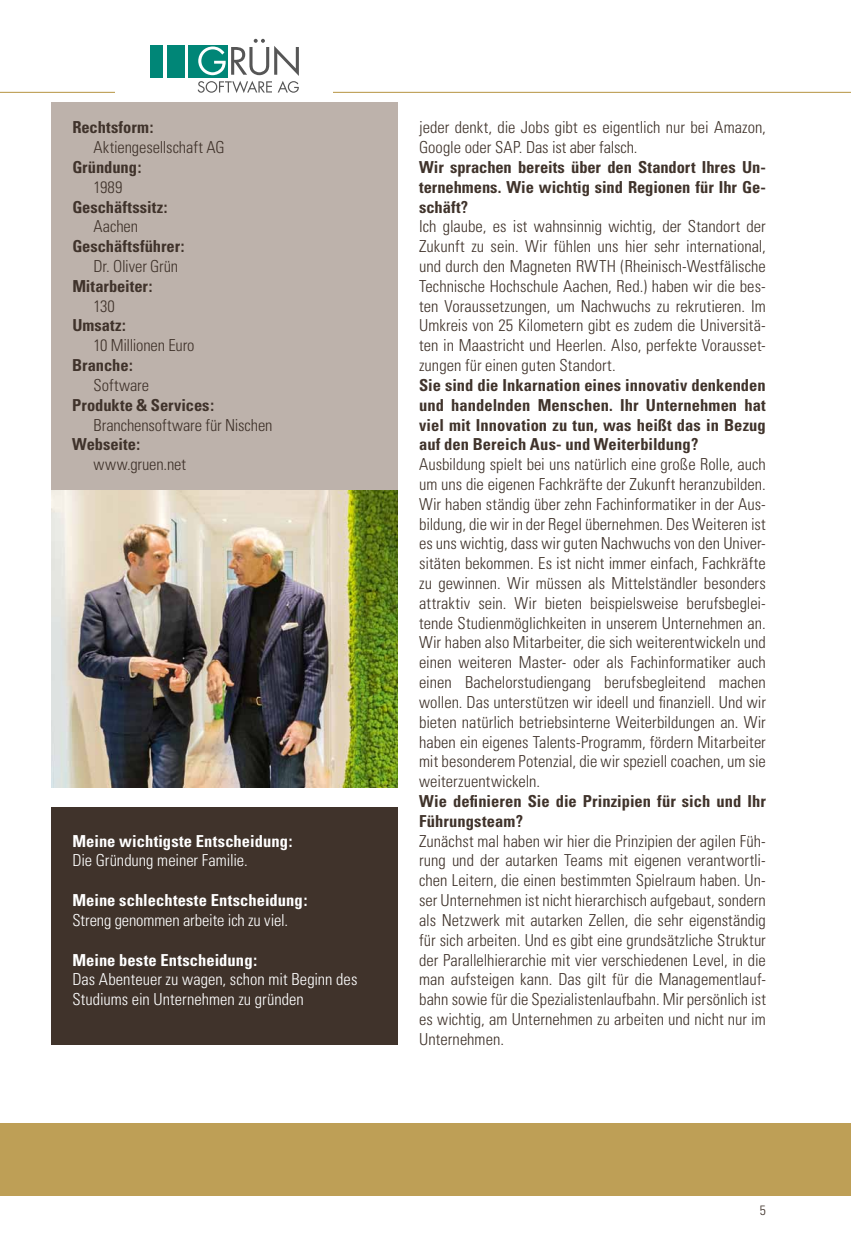
<style>
.page{position:relative;width:851px;height:1234px;background:#fff}
.page>*{position:absolute;margin:0;border:0;box-sizing:border-box;transform-origin:0 0}
.t1{font:300 condensed 16.5px/19.8px "Univers";color:#40332b;text-align:justify}
.t2{font:700 condensed 16.5px/19.8px "Univers";color:#40332b;text-align:justify}
.t3{font:300 condensed 16.5px/19.8px "Univers";color:#fff}
.t4{font:700 condensed 16.5px "Univers";letter-spacing:.005em;color:#fff}
.t5{font:300 condensed 13.5px "Univers";color:#40332b}
</style>
<div class="page">
<img style="left:51px;top:490px;width:347px;height:297px">
<div style="left:0;top:1123px;width:850px;height:72px;background:#be9f56"></div>
<hr style="left:0;top:92px;width:850px;height:1px;background:#be9f56">
<div style="left:51px;top:102px;width:347px;height:388px;background:#bdb2ab"></div>
<div style="left:115px;top:2px;width:217px;height:97px;background:#fff"></div>
<div style="left:188px;top:45px;width:40px;height:32px;background:#008677"></div>
<div style="left:166px;top:45px;width:18px;height:32px;background:#008677"></div>
<div style="left:151px;top:45px;width:12px;height:32px;background:#008677"></div>
<svg style="left:198px;top:39px;width:101px;height:54px"></svg>
<div style="left:51px;top:806px;width:347px;height:238px;background:#40332b"></div>
<p class="t2" style="left:72px;top:119px;width:83px">Rechtsform:</p>
<p class="t1" style="left:94px;top:139px;width:132px">Aktiengesellschaft AG</p>
<p class="t2" style="left:72px;top:159px;width:71px">Gründung:</p>
<p class="t1" style="left:94px;top:178px;width:30px">1989</p>
<p class="t2" style="left:72px;top:198px;width:97px">Geschäftssitz:</p>
<p class="t1" style="left:94px;top:218px;width:46px">Aachen</p>
<p class="t2" style="left:72px;top:238px;width:114px">Geschäftsführer:</p>
<p class="t1" style="left:94px;top:257px;width:86px">Dr. Oliver Grün</p>
<p class="t2" style="left:72px;top:277px;width:81px">Mitarbeiter:</p>
<p class="t1" style="left:94px;top:297px;width:23px">130</p>
<p class="t2" style="left:72px;top:317px;width:55px">Umsatz:</p>
<p class="t1" style="left:94px;top:337px;width:102px">10 Millionen Euro</p>
<p class="t2" style="left:72px;top:357px;width:62px">Branche:</p>
<p class="t1" style="left:94px;top:376px;width:57px">Software</p>
<p class="t2" style="left:72px;top:396px;width:143px">Produkte &amp; Services:</p>
<p class="t1" style="left:94px;top:416px;width:180px">Branchensoftware für Nischen</p>
<p class="t2" style="left:72px;top:436px;width:69px">Webseite:</p>
<p class="t1" style="left:94px;top:455px;width:94px">www.gruen.net</p>
<p class="t4" style="left:72px;top:834px;width:222px">Meine wichtigste Entscheidung:</p>
<p class="t3" style="left:72px;top:851px;width:177px">Die Gründung meiner Familie.</p>
<p class="t4" style="left:72px;top:893px;width:236px">Meine schlechteste Entscheidung:</p>
<p class="t3" style="left:72px;top:911px;width:217px">Streng genommen arbeite ich zu viel.</p>
<p class="t4" style="left:72px;top:953px;width:186px">Meine beste Entscheidung:</p>
<p class="t3" style="left:72px;top:970px;width:286px">Das Abenteuer zu wagen, schon mit Beginn des<br>Studiums ein Unternehmen zu gründen</p>
<p class="t1" style="left:419px;top:119px;width:348px">jeder denkt, die Jobs gibt es eigentlich nur bei Amazon,<br>Google oder SAP. Das ist aber falsch.</p>
<p class="t2" style="left:419px;top:159px;width:348px">Wir sprachen bereits über den Standort Ihres Un&shy;ternehmens. Wie wichtig sind Regionen für Ihr Ge&shy;schäft?</p>
<p class="t1" style="left:419px;top:218px;width:348px">Ich glaube, es ist wahnsinnig wichtig, der Standort der Zukunft zu sein. Wir fühlen uns hier sehr international, und durch den Magneten RWTH (Rheinisch-Westfälische Technische Hochschule Aachen, Red.) haben wir die bes&shy;ten Voraussetzungen, um Nachwuchs zu rekrutieren. Im Umkreis von 25 Kilometern gibt es zudem die Universitä&shy;ten in Maastricht und Heerlen. Also, perfekte Vorausset&shy;zungen für einen guten Standort.</p>
<p class="t2" style="left:419px;top:376px;width:348px">Sie sind die Inkarnation eines innovativ denkenden und handelnden Menschen. Ihr Unternehmen hat viel mit Innovation zu tun, was heißt das in Bezug auf den Bereich Aus- und Weiterbildung?</p>
<p class="t1" style="left:419px;top:455px;width:348px">Ausbildung spielt bei uns natürlich eine große Rolle, auch um uns die eigenen Fachkräfte der Zukunft heranzubilden.<br>Wir haben ständig über zehn Fachinformatiker in der Aus&shy;bildung, die wir in der Regel übernehmen. Des Weiteren ist es uns wichtig, dass wir guten Nachwuchs von den Univer&shy;sitäten bekommen. Es ist nicht immer einfach, Fachkräfte zu gewinnen. Wir müssen als Mittelständler besonders attraktiv sein. Wir bieten beispielsweise berufsbeglei&shy;tende Studienmöglichkeiten in unserem Unternehmen an.<br>Wir haben also Mitarbeiter, die sich weiterentwickeln und einen weiteren Master- oder als Fachinformatiker auch einen Bachelorstudiengang berufsbegleitend machen wollen. Das unterstützen wir ideell und finanziell. Und wir bieten natürlich betriebsinterne Weiterbildungen an. Wir haben ein eigenes Talents-Programm, fördern Mitarbeiter mit besonderem Potenzial, die wir speziell coachen, um sie weiterzuentwickeln.</p>
<p class="t2" style="left:419px;top:792px;width:348px">Wie definieren Sie die Prinzipien für sich und Ihr<br>Führungsteam?</p>
<p class="t1" style="left:419px;top:832px;width:348px">Zunächst mal haben wir hier die Prinzipien der agilen Füh&shy;rung und der autarken Teams mit eigenen verantwortli&shy;chen Leitern, die einen bestimmten Spielraum haben. Un&shy;ser Unternehmen ist nicht hierarchisch aufgebaut, sondern als Netzwerk mit autarken Zellen, die sehr eigenständig für sich arbeiten. Und es gibt eine grundsätzliche Struktur der Parallelhierarchie mit vier verschiedenen Level, in die man aufsteigen kann. Das gilt für die Managementlauf&shy;bahn sowie für die Spezialistenlaufbahn. Mir persönlich ist es wichtig, am Unternehmen zu arbeiten und nicht nur im Unternehmen.</p>
<p class="t5" style="left:759px;top:1204px;width:7px">5</p>
</div>
